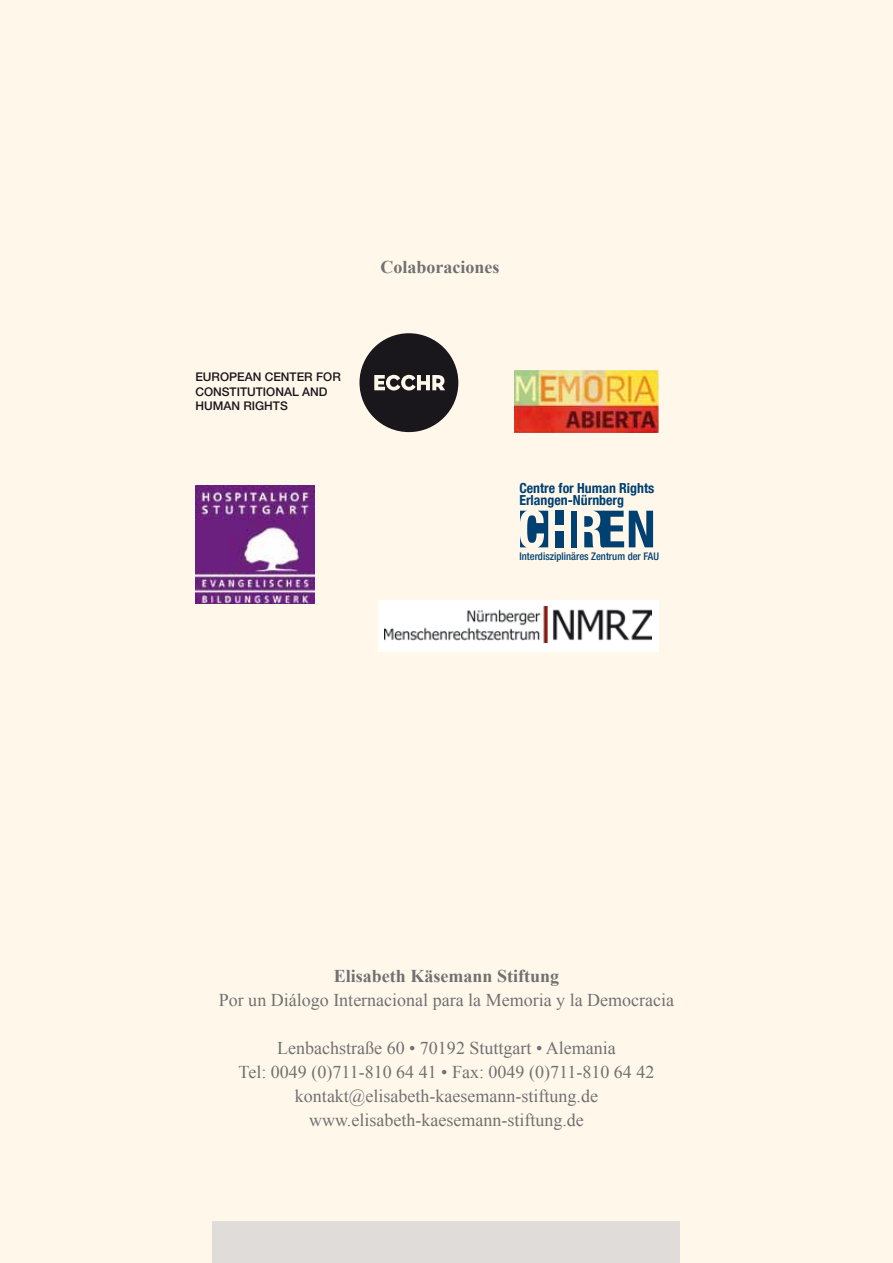
<style>
.page{position:relative;width:893px;height:1263px;background:#fff7ea}
.page>*{position:absolute;margin:0;border:0;box-sizing:border-box;transform-origin:0 0}
.t1{font:18px/24px "Times New Roman";color:#707172;text-align:center}
.t2{font:700 18px "Times New Roman";color:#707172}
.t3{font:700 condensed 13.8px/12.5px "Helvetica Neue LT Com";color:#004171}
.t4{font:500 12px/14.4px "Helvetica Neue LT Std";color:#1a171c}
.t5{font:500 condensed 10.5px "Helvetica Neue LT Com";color:#004171}
</style>
<div class="page">
<div style="left:213px;top:1221px;width:467px;height:42px;background:#dfdcda"></div>
<img style="left:514px;top:370px;width:145px;height:62px">
<div style="left:379px;top:600px;width:280px;height:52px;background:#fff"></div>
<img style="left:385px;top:607px;width:266px;height:36px">
<div style="left:572px;top:511px;width:5px;height:36px;background:#004171"></div>
<div style="left:556px;top:511px;width:8px;height:14px;background:#004171"></div>
<svg style="left:520px;top:511px;width:28px;height:36px"></svg>
<div style="left:556px;top:531px;width:8px;height:16px;background:#004171"></div>
<svg style="left:584px;top:511px;width:69px;height:36px"></svg>
<svg style="left:359px;top:333px;width:99px;height:99px"></svg>
<img style="left:195px;top:486px;width:119px;height:117px">
<p class="t4" style="left:195px;top:369px;width:147px">EUROPEAN CENTER FOR<br>CONSTITUTIONAL AND<br>HUMAN RIGHTS</p>
<p class="t2" style="left:381px;top:254px;width:120px">Colaboraciones</p>
<p class="t3" style="left:519px;top:482px;width:137px">Centre for Human Rights<br>Erlangen-Nürnberg</p>
<p class="t5" style="left:519px;top:550px;width:141px">Interdisziplinäres Zentrum der FAU</p>
<p class="t2" style="left:334px;top:963px;width:227px">Elisabeth Käsemann Stiftung</p>
<p class="t1" style="left:219px;top:987px;width:457px">Por un Diálogo Internacional para la Memoria y la Democracia</p>
<p class="t1" style="left:239px;top:1035px;width:417px">Lenbachstraße 60 • 70192 Stuttgart • Alemania<br>Tel: 0049 (0)711-810 64 41 • Fax: 0049 (0)711-810 64 42 kontakt@elisabeth-kaesemann-stiftung.de www.elisabeth-kaesemann-stiftung.de</p>
</div>
